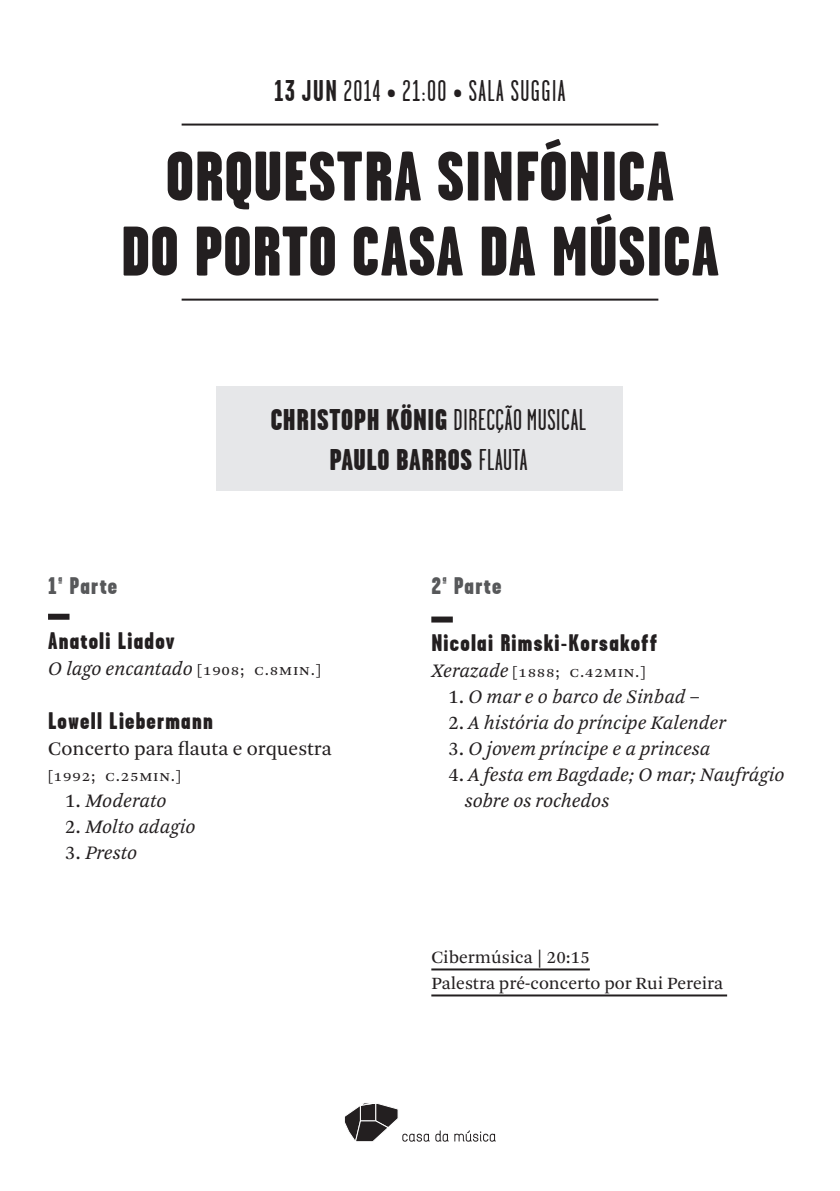
<style>
.page{position:relative;width:840px;height:1191px;background:#fff}
.page>*{position:absolute;margin:0;border:0;box-sizing:border-box;transform-origin:0 0}
.t1{font:900 70px/75px "Garage Gothic";letter-spacing:.01em;color:#231f20;text-align:center}
.t2{font:30px "Garage Gothic";letter-spacing:.045em;color:#231f20}
.t3{font:30px "Garage Gothic";letter-spacing:.02em;color:#231f20}
.t4{font:900 30px "Garage Gothic";letter-spacing:.02em;color:#231f20}
.t5{font:900 24px "Garage Gothic";letter-spacing:.05em;color:#231f20}
.t6{font:900 24px "Garage Gothic";letter-spacing:.05em;color:#57585a}
.t7{font:italic 20px/26px "Arnhem Pro Blond";color:#231f20}
.t8{font:20px "Arnhem Pro Blond";color:#231f20}
.t9{font:18px/26px "Arnhem Pro Blond";color:#231f20}
.t10{font:16px "Arnhem Small Caps Blond";letter-spacing:.05em;color:#231f20}
.s1{font-weight:700}
.s2{font-weight:900}
.s3{font-family:"Arnhem Small Caps Blond";font-style:normal;font-size:16px}
.s4{font-style:normal}
.s5{font-family:"Arnhem Pro Blond";font-style:italic;font-size:20px}
</style>
<div class="page">
<hr style="left:181px;top:124px;width:477px;height:2px;background:#231f20">
<hr style="left:181px;top:299px;width:477px;height:2px;background:#231f20">
<div style="left:48px;top:614px;width:21px;height:6px;background:#231f20"></div>
<hr style="left:431px;top:968px;width:158px;height:2px;background:#231f20">
<hr style="left:431px;top:994px;width:295px;height:2px;background:#231f20">
<div style="left:431px;top:616px;width:21px;height:6px;background:#231f20"></div>
<div style="left:217px;top:386px;width:405px;height:104px;background:#e6e7e9"></div>
<svg style="left:435px;top:1130px;width:13px;height:11px"></svg>
<svg style="left:454px;top:1130px;width:41px;height:11px"></svg>
<svg style="left:344px;top:1103px;width:85px;height:39px"></svg>
<h2 class="t2" style="left:274px;top:72px;width:292px"><span class="s1">13 JUN</span> 2014 • 21:00 • SALA SUGGIA</h2>
<h1 class="t1" style="left:121px;top:138px;width:599px">ORQUESTRA SINFÓNICA<br>DO PORTO CASA DA MÚSICA</h1>
<h2 class="t4" style="left:270px;top:401px;width:39px">Christop</h2>
<h2 class="t3" style="left:366px;top:401px;width:213px"><span class="s2">h König</span> DIRECÇÃO MUSICAL</h2>
<h2 class="t4" style="left:329px;top:441px;width:25px">Paulo</h2>
<h2 class="t4" style="left:396px;top:441px;width:27px">Barros</h2>
<h2 class="t2" style="left:478px;top:441px;width:50px">FLAUTA</h2>
<p class="t6" style="left:48px;top:570px;width:71px">1ª Parte</p>
<p class="t5" style="left:48px;top:625px;width:128px">Anatoli Liadov</p>
<p class="t7" style="left:48px;top:655px;width:274px">O lago encantado <span class="s3">[1908; c.8min.]</span></p>
<p class="t5" style="left:48px;top:706px;width:166px">Lowell Liebermann</p>
<p class="t8" style="left:48px;top:736px;width:285px">Concerto para flauta e orquestra</p>
<p class="t10" style="left:48px;top:767px;width:134px">[1992; c.25min.]</p>
<p class="t7" style="left:65px;top:788px;width:103px"><span class="s4">1.</span> Moderato</p>
<p class="t7" style="left:65px;top:814px;width:132px"><span class="s4">2.</span> Molto adagio</p>
<p class="t7" style="left:65px;top:840px;width:74px"><span class="s4">3.</span> Presto</p>
<p class="t6" style="left:431px;top:570px;width:72px">2ª Parte</p>
<p class="t5" style="left:431px;top:628px;width:227px">Nicolai Rimski‑Korsakoff</p>
<p class="t10" style="left:431px;top:663px;width:215px"><span class="s5">Xerazade</span> [1888; c.42min.]</p>
<p class="t7" style="left:448px;top:684px;width:253px"><span class="s4">1.</span> O mar e o barco de Sinbad –</p>
<p class="t7" style="left:448px;top:710px;width:279px"><span class="s4">2.</span> A história do príncipe Kalender</p>
<p class="t7" style="left:448px;top:736px;width:263px"><span class="s4">3.</span> O jovem príncipe e a princesa</p>
<p class="t7" style="left:464px;top:762px;width:321px;text-indent:-16px"><span class="s4">4.</span> A festa em Bagdade; O mar; Naufrágio sobre os rochedos</p>
<p class="t9" style="left:431px;top:945px;width:293px">Cibermúsica | 20:15<br>Palestra pré‑concerto por Rui Pereira</p>
</div>
